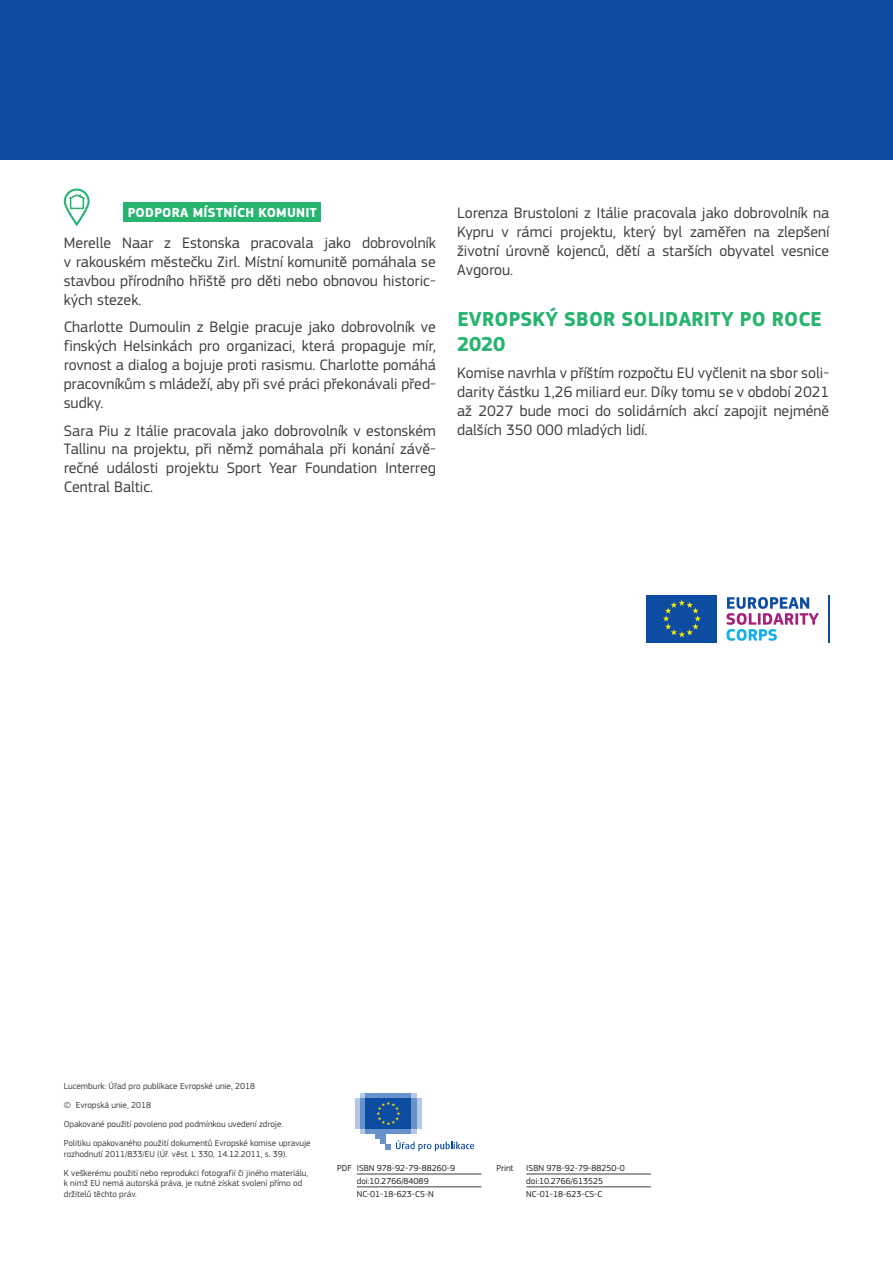
<style>
.page{position:relative;width:893px;height:1263px;background:#fff}
.page>*{position:absolute;margin:0;border:0;box-sizing:border-box;transform-origin:0 0}
.title_2{font:700 21px/25.2px "EC Square Sans Pro";letter-spacing:.01em;color:#26b46f}
.body{font:15.75px/18.9px "EC Square Sans Pro";color:#3e3e3f;text-align:justify}
.title_3_bis_break{font:700 13.5px "EC Square Sans Pro";letter-spacing:.02em;color:#fff}
.lim{font:9px/10.5px "EC Square Sans Pro";color:#3e3e3f}
.ids{font:9px "EC Square Sans Pro";color:#231f20}
</style>
<div class="page">
<div style="left:0;top:0;width:893px;height:160px;background:#0d4da1"></div>
<div style="left:360px;top:1129px;width:56px;height:5px;background:#b3c8e5"></div>
<div style="left:360px;top:1093px;width:56px;height:5px;background:#b3c8e5"></div>
<div style="left:365px;top:1093px;width:46px;height:5px;background:#6892cc"></div>
<div style="left:365px;top:1129px;width:46px;height:5px;background:#6892cc"></div>
<div style="left:411px;top:1098px;width:5px;height:31px;background:#6892cc"></div>
<div style="left:416px;top:1098px;width:6px;height:31px;background:#b3c8e5"></div>
<div style="left:360px;top:1098px;width:5px;height:31px;background:#6892cc"></div>
<div style="left:355px;top:1098px;width:5px;height:31px;background:#b3c8e5"></div>
<div style="left:376px;top:1129px;width:10px;height:10px;background:#6892cc"></div>
<div style="left:381px;top:1129px;width:5px;height:15px;background:#6892cc"></div>
<div style="left:365px;top:1098px;width:46px;height:31px;background:#0d4da1"></div>
<svg style="left:376px;top:1101px;width:24px;height:24px"></svg>
<svg style="left:386px;top:1140px;width:88px;height:11px"></svg>
<hr style="left:357px;top:1174px;width:124px;height:1px;background:#3e3e3f">
<hr style="left:357px;top:1186px;width:124px;height:1px;background:#3e3e3f">
<hr style="left:526px;top:1174px;width:125px;height:1px;background:#3e3e3f">
<hr style="left:526px;top:1186px;width:125px;height:1px;background:#3e3e3f">
<div style="left:123px;top:202px;width:198px;height:20px;background:#26b46f"></div>
<svg style="left:726px;top:597px;width:93px;height:44px"></svg>
<div style="left:646px;top:595px;width:71px;height:47px;background:#0d4da1"></div>
<svg style="left:663px;top:599px;width:38px;height:38px"></svg>
<hr style="left:828px;top:595px;width:1px;height:47px;background:#0d4da1">
<svg style="left:68px;top:194px;width:17px;height:16px"></svg>
<div style="left:64px;top:189px;width:26px;height:36px;border:2px solid #26b46f;border-radius:12px"></div>
<p class="title_3_bis_break" style="left:128px;top:204px;width:191px">PODPORA MÍSTNÍCH KOMUNIT</p>
<p class="body" style="left:64px;top:234px;width:374px">Merelle Naar z Estonska pracovala jako dobrovolník v rakouském městečku Zirl. Místní komunitě pomáhala se stavbou přírodního hřiště pro děti nebo obnovou historic&shy;kých stezek.</p>
<p class="body" style="left:64px;top:318px;width:374px">Charlotte Dumoulin z Belgie pracuje jako dobrovolník ve finských Helsinkách pro organizaci, která propaguje mír, rovnost a dialog a bojuje proti rasismu. Charlotte pomáhá pracovníkům s mládeží, aby při své práci překonávali před&shy;sudky.</p>
<p class="body" style="left:64px;top:421px;width:374px">Sara Piu z Itálie pracovala jako dobrovolník v estonském Tallinu na projektu, při němž pomáhala při konání závě&shy;rečné události projektu Sport Year Foundation Interreg Central Baltic.</p>
<p class="body" style="left:457px;top:204px;width:374px">Lorenza Brustoloni z Itálie pracovala jako dobrovolník na Kypru v rámci projektu, který byl zaměřen na zlepšení životní úrovně kojenců, dětí a starších obyvatel vesnice Avgorou.</p>
<p class="title_2" style="left:457px;top:307px;width:366px">EVROPSKÝ SBOR SOLIDARITY PO ROCE<br>2020</p>
<p class="body" style="left:457px;top:364px;width:374px">Komise navrhla v příštím rozpočtu EU vyčlenit na sbor soli&shy;darity částku 1,26 miliard eur. Díky tomu se v období 2021 až 2027 bude moci do solidárních akcí zapojit nejméně dalších 350 000 mladých lidí.</p>
<p class="lim" style="left:64px;top:1081px;width:193px">Lucemburk: Úřad pro publikace Evropské unie, 2018</p>
<p class="lim" style="left:64px;top:1100px;width:89px">© Evropská unie, 2018</p>
<p class="lim" style="left:64px;top:1119px;width:221px">Opakované použití povoleno pod podmínkou uvedení zdroje.</p>
<p class="lim" style="left:64px;top:1138px;width:248px">Politiku opakovaného použití dokumentů Evropské komise upravuje rozhodnutí 2011/833/EU (Úř. věst. L 330, 14.12.2011, s. 39).</p>
<p class="lim" style="left:64px;top:1167px;width:246px">K veškerému použití nebo reprodukci fotografií či jiného materiálu, k nimž EU nemá autorská práva, je nutné získat svolení přímo od držitelů těchto práv.</p>
<p class="ids" style="left:337px;top:1162px;width:16px">PDF</p>
<p class="ids" style="left:526px;top:1162px;width:100px">ISBN 978-92-79-88250-0</p>
<p class="ids" style="left:526px;top:1175px;width:78px">doi:10.2766/613525</p>
<p class="ids" style="left:526px;top:1188px;width:78px">NC-01-18-623-CS-C</p>
<p class="ids" style="left:357px;top:1162px;width:100px">ISBN 978-92-79-88260-9</p>
<p class="ids" style="left:357px;top:1175px;width:73px">doi:10.2766/84089</p>
<p class="ids" style="left:357px;top:1188px;width:78px">NC-01-18-623-CS-N</p>
<p class="ids" style="left:496px;top:1162px;width:19px">Print</p>
</div>
